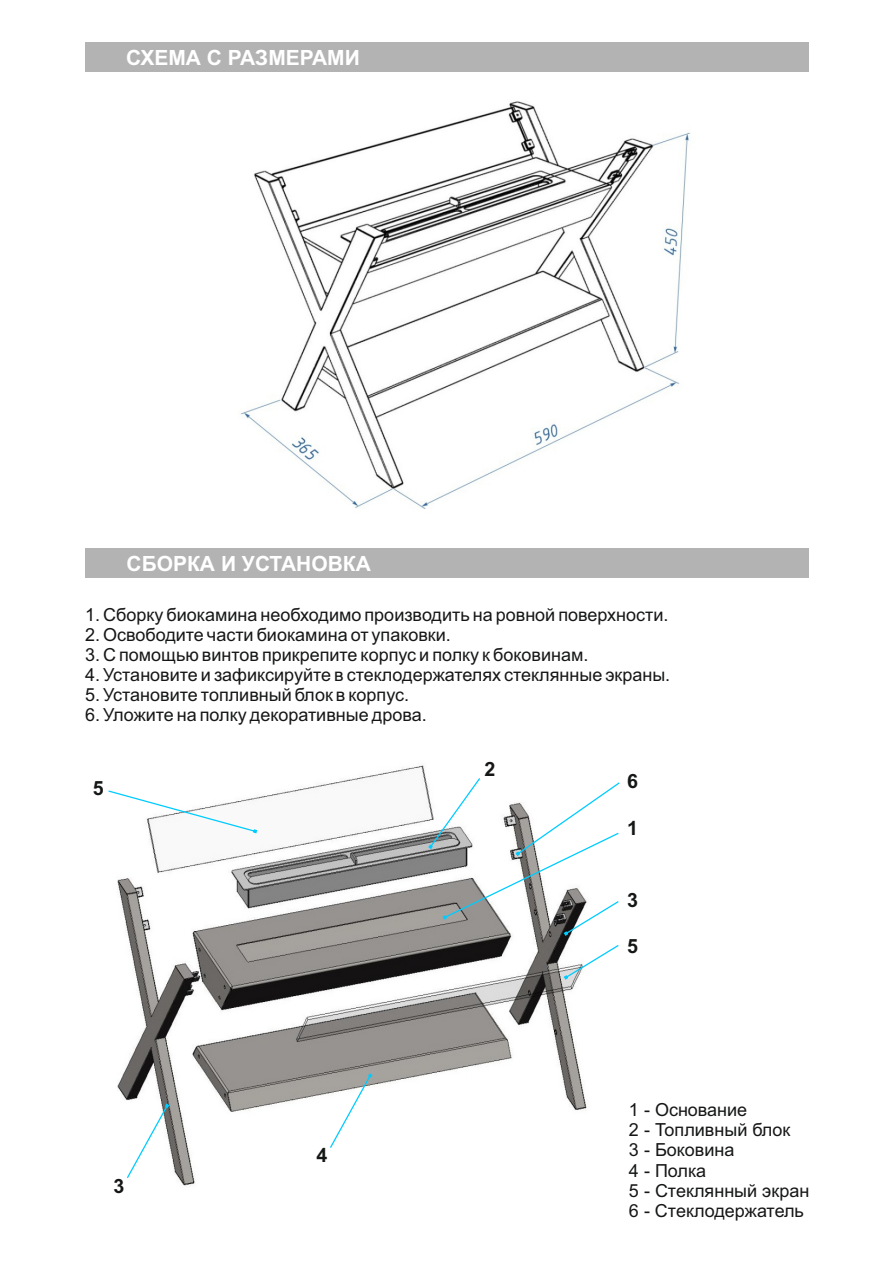
<style>
.page{position:relative;width:893px;height:1263px;background:#fff}
.page>*{position:absolute;margin:0;border:0;box-sizing:border-box;transform-origin:0 0}
.t1{font:700 21px "Arial";color:#fff}
.t2{font:700 19.65px "Arial";color:#151616}
.t3{font:18px/20.1px "Arial";color:#151616}
</style>
<div class="page">
<div style="left:85px;top:42px;width:723px;height:30px;background:#b3b3b3"></div>
<img style="left:240px;top:101px;width:450px;height:408px">
<div style="left:85px;top:548px;width:723px;height:30px;background:#b3b3b3"></div>
<img style="left:117px;top:765px;width:470px;height:421px">
<svg style="left:564px;top:945px;width:55px;height:35px"></svg>
<svg style="left:330px;top:1073px;width:42px;height:75px"></svg>
<svg style="left:127px;top:1103px;width:42px;height:75px"></svg>
<svg style="left:108px;top:790px;width:149px;height:43px"></svg>
<svg style="left:428px;top:778px;width:192px;height:158px"></svg>
<p class="t1" style="left:126px;top:49px;width:235px">СХЕМА С РАЗМЕРАМИ</p>
<p class="t1" style="left:127px;top:555px;width:246px">СБОРКА И УСТАНОВКА</p>
<p class="t3" style="left:85px;top:606px;width:585px">1. Сборку биокамина необходимо производить на ровной поверхности.</p>
<p class="t3" style="left:85px;top:626px;width:367px">2. Освободите части биокамина от упаковки.</p>
<p class="t3" style="left:85px;top:646px;width:505px">3. С помощью винтов прикрепите корпус и полку к боковинам.</p>
<p class="t3" style="left:85px;top:666px;width:587px">4. Установите и зафиксируйте в стеклодержателях стеклянные экраны.</p>
<p class="t3" style="left:85px;top:686px;width:326px">5. Установите топливный блок в корпус.</p>
<p class="t3" style="left:85px;top:706px;width:343px">6. Уложите на полку декоративные дрова.</p>
<p class="t2" style="left:93px;top:780px;width:12px">5</p>
<p class="t2" style="left:113px;top:1178px;width:12px">3</p>
<p class="t2" style="left:317px;top:1148px;width:12px">4</p>
<p class="t2" style="left:484px;top:761px;width:12px">2</p>
<p class="t2" style="left:627px;top:774px;width:12px">6</p>
<p class="t2" style="left:627px;top:820px;width:12px">1</p>
<p class="t2" style="left:627px;top:892px;width:12px">3</p>
<p class="t2" style="left:627px;top:939px;width:12px">5</p>
<p class="t3" style="left:629px;top:1101px;width:182px">1 - Основание<br>2 - Топливный блок<br>3 - Боковина<br>4 - Полка<br>5 - Стеклянный экран<br>6 - Стеклодержатель</p>
</div>
